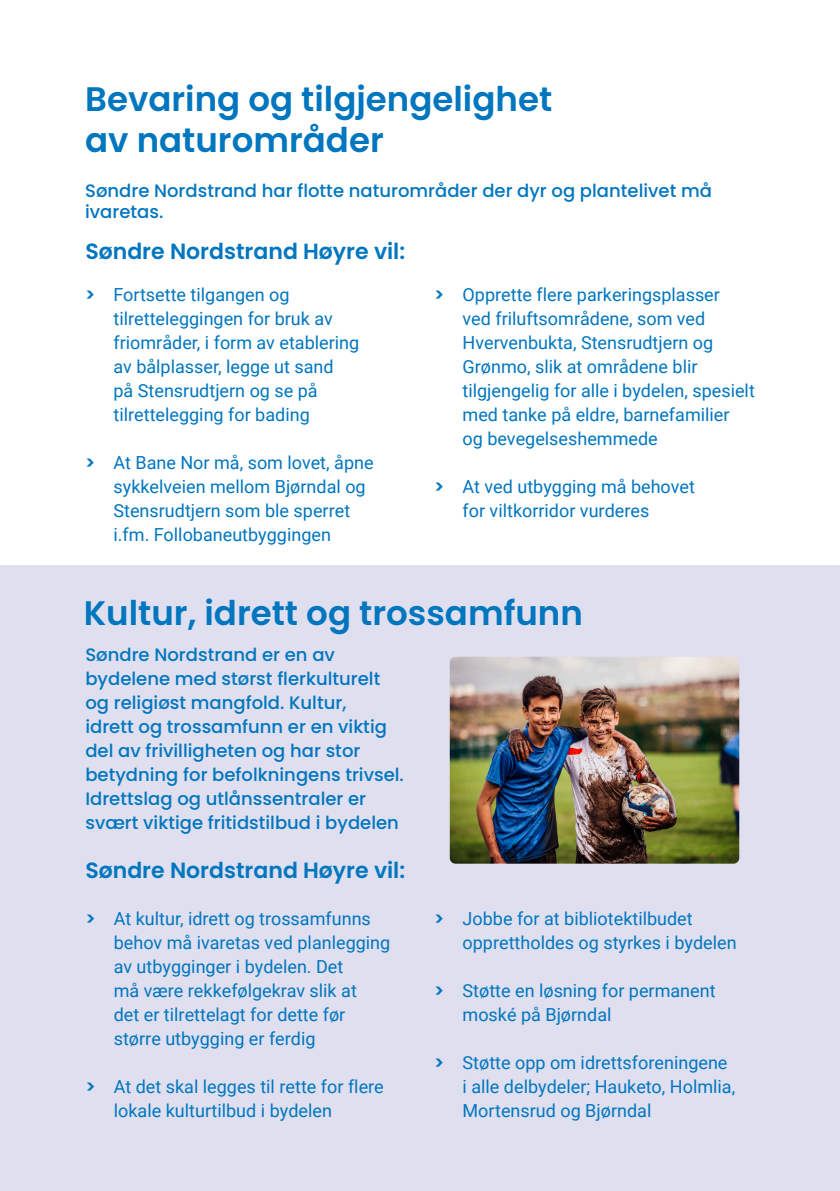
<style>
.page{position:relative;width:840px;height:1191px;background:#fff}
.page>*{position:absolute;margin:0;border:0;box-sizing:border-box;transform-origin:0 0}
.t1{font:600 34px/40.8px "Poppins";color:#0076bf}
.t2{font:600 22px "Poppins";color:#0076bf}
.t3{font:18px/24px "Roboto";color:#0076bf}
.t4{font:500 18px/24px "Poppins";color:#0076bf}
.s1{font-family:"Poppins";font-weight:600}
</style>
<div class="page">
<div style="left:0;top:565px;width:839px;height:626px;background:#e0dfef"></div>
<img style="left:449px;top:656px;width:289px;height:207px">
<p class="t1" style="left:85px;top:79px;width:468px">Bevaring og tilgjengelighet av naturområder</p>
<p class="t4" style="left:85px;top:180px;width:628px;line-height:21.6px">Søndre Nordstrand har flotte naturområder der dyr og plantelivet må ivaretas.</p>
<p class="t2" style="left:85px;top:239px;width:321px">Søndre Nordstrand Høyre vil:</p>
<p class="t3" style="left:113px;top:282px;width:247px;text-indent:-28px"><span class="s1">&gt;</span> Fortsette tilgangen og tilretteleggingen for bruk av friområder, i form av etablering av bålplasser, legge ut sand<br>på Stensrudtjern og se på tilrettelegging for bading</p>
<p class="t3" style="left:113px;top:450px;width:261px;text-indent:-28px"><span class="s1">&gt;</span> At Bane Nor må, som lovet, åpne sykkelveien mellom Bjørndal og<br>Stensrudtjern som ble sperret i.fm. Follobaneutbyggingen</p>
<p class="t3" style="left:462px;top:282px;width:294px;text-indent:-28px"><span class="s1">&gt;</span> Opprette flere parkeringsplasser<br>ved friluftsområdene, som ved<br>Hvervenbukta, Stensrudtjern og<br>Grønmo, slik at områdene blir tilgjengelig for alle i bydelen, spesielt med tanke på eldre, barnefamilier<br>og bevegelseshemmede</p>
<p class="t3" style="left:462px;top:474px;width:234px;text-indent:-28px"><span class="s1">&gt;</span> At ved utbygging må behovet for viltkorridor vurderes</p>
<p class="t1" style="left:84px;top:593px;width:500px">Kultur, idrett og trossamfunn</p>
<p class="t4" style="left:85px;top:643px;width:320px">Søndre Nordstrand er en av bydelene med størst flerkulturelt og religiøst mangfold. Kultur,<br>idrett og trossamfunn er en viktig del av frivilligheten og har stor betydning for befolkningens trivsel.<br>Idrettslag og utlånssentraler er svært viktige fritidstilbud i bydelen</p>
<p class="t2" style="left:85px;top:857px;width:321px">Søndre Nordstrand Høyre vil:</p>
<p class="t3" style="left:114px;top:906px;width:278px;text-indent:-28px"><span class="s1">&gt;</span> At kultur, idrett og trossamfunns behov må ivaretas ved planlegging av utbygginger i bydelen. Det<br>må være rekkefølgekrav slik at<br>det er tilrettelagt for dette før større utbygging er ferdig</p>
<p class="t3" style="left:114px;top:1074px;width:271px;text-indent:-28px"><span class="s1">&gt;</span> At det skal legges til rette for flere lokale kulturtilbud i bydelen</p>
<p class="t3" style="left:462px;top:906px;width:275px;text-indent:-28px"><span class="s1">&gt;</span> Jobbe for at bibliotektilbudet opprettholdes og styrkes i bydelen</p>
<p class="t3" style="left:462px;top:978px;width:254px;text-indent:-28px"><span class="s1">&gt;</span> Støtte en løsning for permanent moské på Bjørndal</p>
<p class="t3" style="left:462px;top:1050px;width:274px;text-indent:-28px"><span class="s1">&gt;</span> Støtte opp om idrettsforeningene i alle delbydeler; Hauketo, Holmlia,<br>Mortensrud og Bjørndal</p>
</div>
